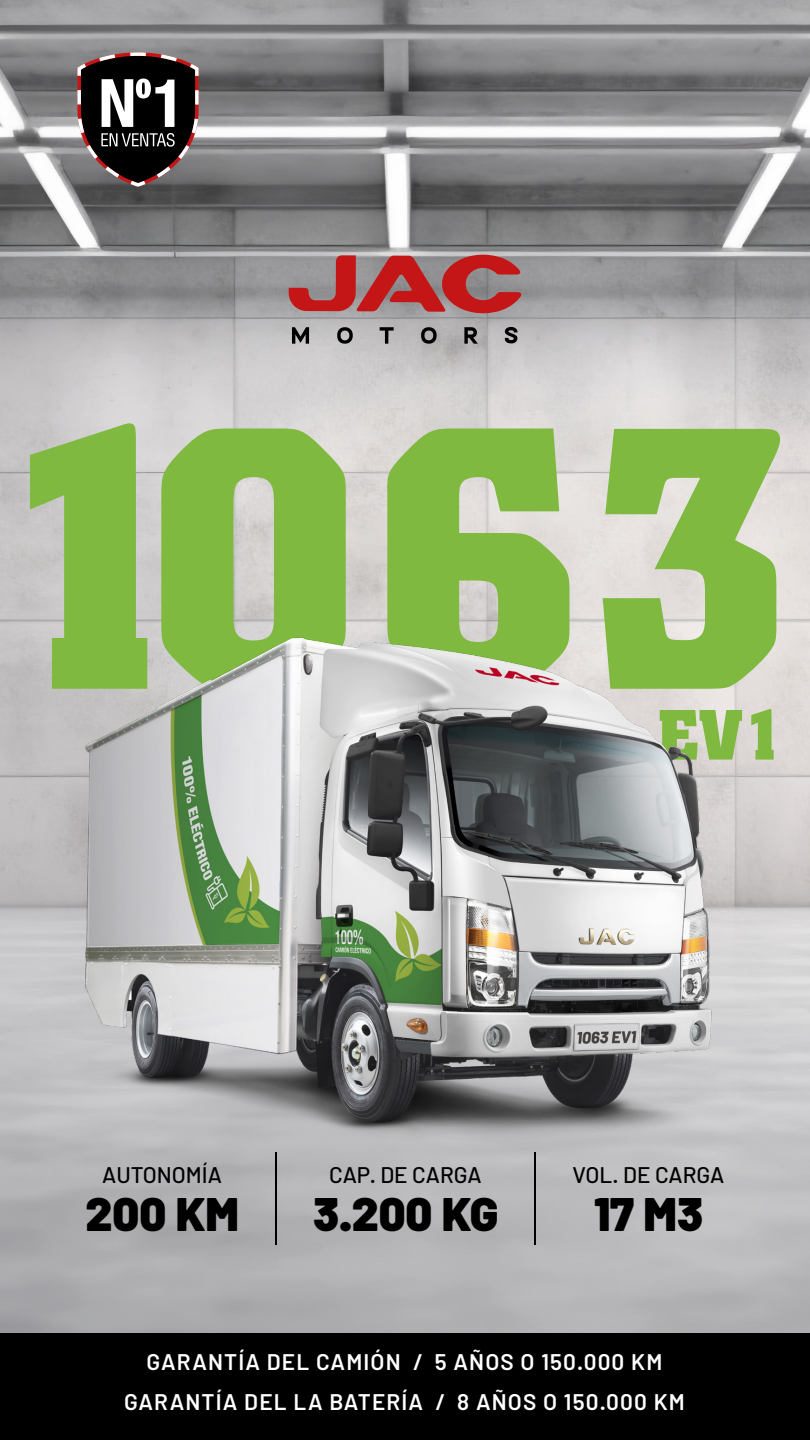
<style>
.page{position:relative;width:810px;height:1440px;background:#fff}
.page>*{position:absolute;margin:0;border:0;box-sizing:border-box;transform-origin:0 0}
.t1{font:700 368.1px "Colossalis";color:#80b93f}
.t2{font:700 70.2px "Colossalis";color:#80b93f}
.t3{font:900 46.88px "Barlow";color:#000}
.t4{font:600 22.58px "Barlow";letter-spacing:.05em;color:#fff}
.t5{font:500 22.58px "Barlow";color:#000}
</style>
<div class="page">
<img style="left:0;top:0;width:810px;height:1333px">
<svg style="left:505px;top:327px;width:12px;height:16px"></svg>
<svg style="left:421px;top:327px;width:16px;height:17px"></svg>
<svg style="left:464px;top:327px;width:14px;height:17px"></svg>
<svg style="left:337px;top:327px;width:16px;height:17px"></svg>
<svg style="left:380px;top:327px;width:14px;height:17px"></svg>
<svg style="left:292px;top:327px;width:17px;height:17px"></svg>
<svg style="left:289px;top:254px;width:232px;height:60px;background:#ad5a5b"></svg>
<svg style="left:77px;top:52px;width:122px;height:135px;background:#4d4545"></svg>
<img style="left:0;top:574px;width:810px;height:619px">
<hr style="left:276px;top:1152px;width:1px;height:93px;background:#000">
<hr style="left:535px;top:1152px;width:1px;height:93px;background:#000">
<div style="left:0;top:1333px;width:810px;height:107px;background:#000"></div>
<h1 class="t1" style="left:-15px;top:347px;width:814px">1063</h1>
<h2 class="t2" style="left:658px;top:694px;width:127px">EV1</h2>
<p class="t5" style="left:102px;top:1161px;width:121px">AUTONOMÍA</p>
<h3 class="t3" style="left:86px;top:1185px;width:155px">200 KM</h3>
<p class="t5" style="left:329px;top:1161px;width:154px">CAP. DE CARGA</p>
<h3 class="t3" style="left:313px;top:1185px;width:187px">3.200 KG</h3>
<p class="t5" style="left:573px;top:1161px;width:153px">VOL. DE CARGA</p>
<h3 class="t3" style="left:594px;top:1185px;width:110px">17 M3</h3>
<p class="t4" style="left:147px;top:1348px;width:517px">GARANTÍA DEL CAMIÓN / 5 AÑOS O 150.000 KM</p>
<p class="t4" style="left:124px;top:1388px;width:562px">GARANTÍA DEL LA BATERÍA / 8 AÑOS O 150.000 KM</p>
</div>
